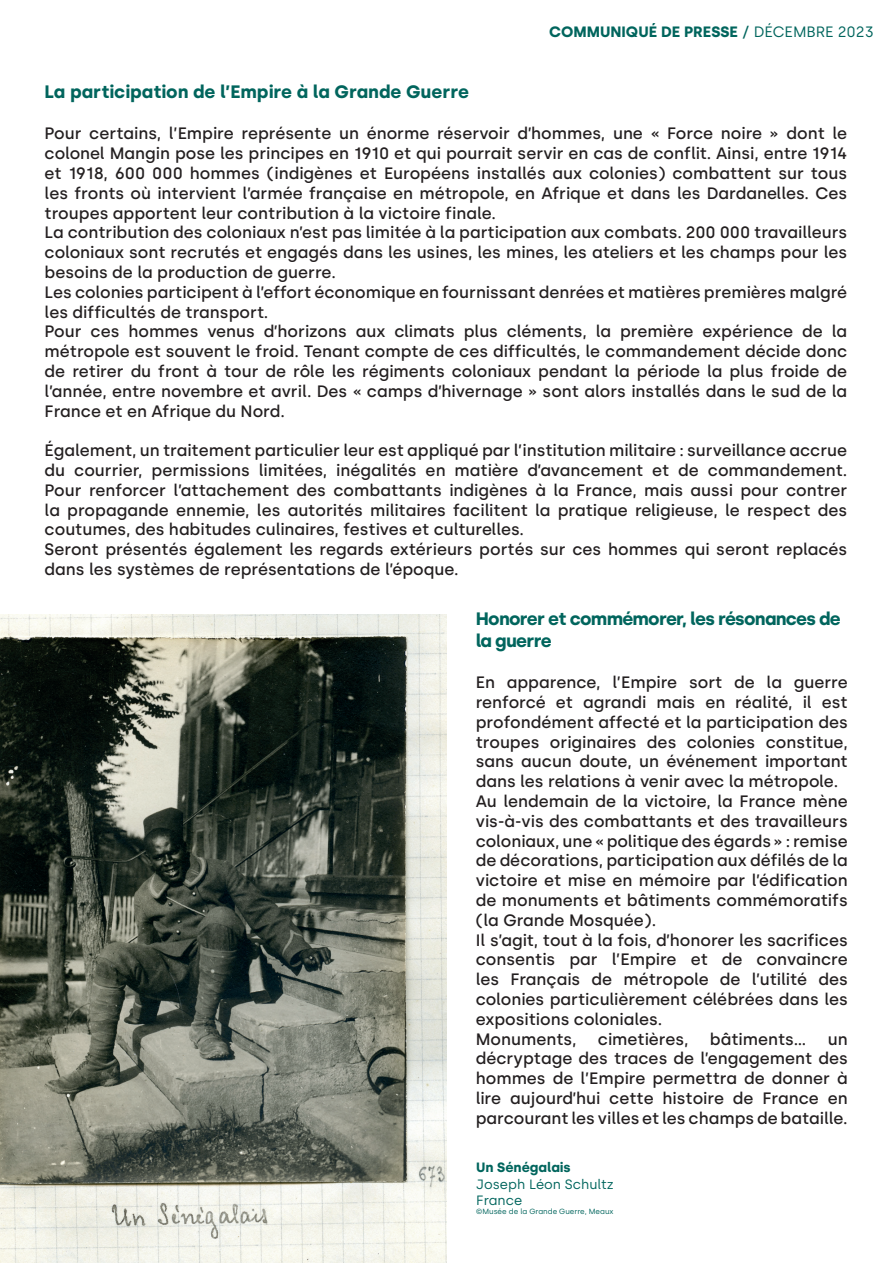
<style>
.page{position:relative;width:893px;height:1263px;background:#fff}
.page>*{position:absolute;margin:0;border:0;box-sizing:border-box;transform-origin:0 0}
.t1{font:700 18px/21.6px "Silka";letter-spacing:-.04em;color:#01655d}
.t2{font:700 18px "Silka";color:#01655d}
.t3{font:500 16.5px/19.8px "Silka";color:#231f20}
.t4{font:700 15px "Silka";color:#01655d}
.t5{font:13.5px/16.2px "Silka";color:#01655d}
.t6{font:700 13.5px "Silka";color:#01655d}
.t7{font:7.5px "Silka";color:#01655d}
.s1{font-weight:500}
.s2{font-weight:400}
</style>
<div class="page">
<img style="left:0;top:614px;width:446px;height:649px">
<p class="t4" style="left:549px;top:22px;width:326px">COMMUNIQUÉ DE PRESSE <span class="s1">/</span> <span class="s2">DÉCEMBRE 2023</span></p>
<p class="t2" style="left:45px;top:81px;width:426px">La participation de l’Empire à la Grande Guerre</p>
<p class="t3" style="left:45px;top:124px;width:804px">Pour certains, l’Empire représente un énorme réservoir d’hommes, une « Force noire » dont le colonel Mangin pose les principes en 1910 et qui pourrait servir en cas de conflit. Ainsi, entre 1914 et 1918, 600 000 hommes (indigènes et Européens installés aux colonies) combattent sur tous les fronts où intervient l’armée française en métropole, en Afrique et dans les Dardanelles. Ces troupes apportent leur contribution à la victoire finale.<br>La contribution des coloniaux n’est pas limitée à la participation aux combats. 200 000 travailleurs coloniaux sont recrutés et engagés dans les usines, les mines, les ateliers et les champs pour les besoins de la production de guerre.<br>Les colonies participent à l’effort économique en fournissant denrées et matières premières malgré les difficultés de transport.<br>Pour ces hommes venus d’horizons aux climats plus cléments, la première expérience de la métropole est souvent le froid. Tenant compte de ces difficultés, le commandement décide donc de retirer du front à tour de rôle les régiments coloniaux pendant la période la plus froide de l’année, entre novembre et avril. Des « camps d’hivernage » sont alors installés dans le sud de la France et en Afrique du Nord.</p>
<p class="t3" style="left:45px;top:440px;width:804px">Également, un traitement particulier leur est appliqué par l’institution militaire : surveillance accrue du courrier, permissions limitées, inégalités en matière d’avancement et de commandement.<br>Pour renforcer l’attachement des combattants indigènes à la France, mais aussi pour contrer la propagande ennemie, les autorités militaires facilitent la pratique religieuse, le respect des coutumes, des habitudes culinaires, festives et culturelles.<br>Seront présentés également les regards extérieurs portés sur ces hommes qui seront replacés dans les systèmes de représentations de l’époque.</p>
<p class="t1" style="left:476px;top:608px;width:367px">Honorer et commémorer, les résonances de la guerre</p>
<p class="t3" style="left:476px;top:672px;width:374px">En apparence, l’Empire sort de la guerre renforcé et agrandi mais en réalité, il est profondément affecté et la participation des troupes originaires des colonies constitue, sans aucun doute, un événement important dans les relations à venir avec la métropole.<br>Au lendemain de la victoire, la France mène vis-à-vis des combattants et des travailleurs coloniaux, une « politique des égards » : remise de décorations, participation aux défilés de la victoire et mise en mémoire par l’édification de monuments et bâtiments commémoratifs (la Grande Mosquée).<br>Il s’agit, tout à la fois, d’honorer les sacrifices consentis par l’Empire et de convaincre les Français de métropole de l’utilité des colonies particulièrement célébrées dans les expositions coloniales.<br>Monuments,</p>
<p class="t3" style="left:598px;top:1029px;width:92px">cimetières,</p>
<p class="t3" style="left:710px;top:1029px;width:98px">bâtiments…</p>
<p class="t3" style="left:476px;top:1029px;width:374px;text-align:justify;text-indent:352px">un décryptage des traces de l’engagement des hommes de l’Empire permettra de donner à lire aujourd’hui cette histoire de France en parcourant les villes et les champs de bataille.</p>
<p class="t6" style="left:476px;top:1160px;width:96px">Un Sénégalais</p>
<p class="t5" style="left:476px;top:1176px;width:139px">Joseph Léon Schultz<br>France</p>
<p class="t7" style="left:476px;top:1207px;width:139px">©Musée de la Grande Guerre, Meaux</p>
</div>
